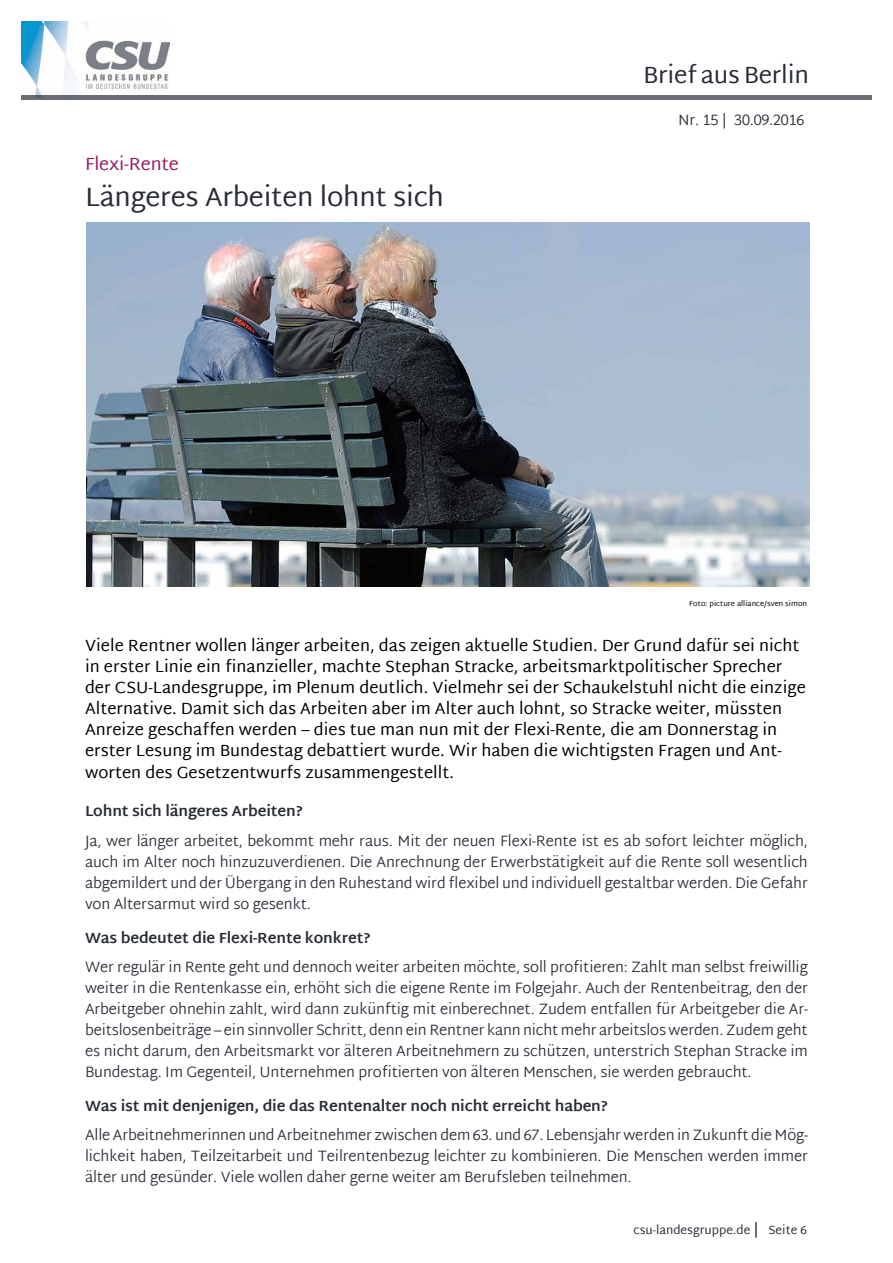
<style>
.page{position:relative;width:893px;height:1263px;background:#fff}
.page>*{position:absolute;margin:0;border:0;box-sizing:border-box;transform-origin:0 0}
._03_BaB_Ü_Fett_Artik{font:27px "Martel Sans";letter-spacing:-.01em;color:#282c36}
.t1{font:24px "Martel Sans";letter-spacing:-.01em;color:#282c36}
._03_BaB_Ü_Beere_Arti{font:18px "Martel Sans";letter-spacing:-.01em;color:#951d5e}
._03_BaB_Teaser{font:16.5px/21px "Martel Sans";color:#000}
._04_BaB_Fließtext{font:300 15px/21px "Martel Sans";letter-spacing:-.01em;color:#282c36;text-align:justify}
._04_BaB_Zwischenüber{font:700 15px "Martel Sans";letter-spacing:-.01em;color:#282c36}
.t2{font:12px "Martel Sans";color:#282c36}
._13_BaB_Rechtevermer{font:7.5px "Martel Sans";color:#000}
.s1{font-size:15px}
</style>
<div class="page">
<img style="left:21px;top:21px;width:149px;height:75px">
<hr style="left:21px;top:96px;width:851px;height:4px;background:#6a6d74">
<img style="left:86px;top:222px;width:723px;height:364px">
<h2 class="t1" style="left:643px;top:61px;width:167px">Brief aus Berlin</h2>
<p class="_03_BaB_Ü_Beere_Arti" style="left:85px;top:153px;width:95px">Flexi-Rente</p>
<p class="_03_BaB_Ü_Fett_Artik" style="left:85px;top:180px;width:360px">Längeres Arbeiten lohnt sich</p>
<p class="_04_BaB_Fließtext" style="left:678px;top:110px;width:128px">Nr. 15 | 30.09.2016</p>
<p class="_13_BaB_Rechtevermer" style="left:689px;top:599px;width:119px">Foto: picture alliance/sven simon</p>
<p class="_03_BaB_Teaser" style="left:85px;top:635px;width:722px">Viele Rentner wollen länger arbeiten, das zeigen aktuelle Studien. Der Grund dafür sei nicht in erster Linie ein finanzieller, machte Stephan Stracke, arbeitsmarktpolitischer Sprecher der CSU-Landesgruppe, im Plenum deutlich. Vielmehr sei der Schaukelstuhl nicht die einzige Alternative. Damit sich das Arbeiten aber im Alter auch lohnt, so Stracke weiter, müssten Anreize geschaffen werden – dies tue man nun mit der Flexi-Rente, die am Donnerstag in erster Lesung im Bundestag debattiert wurde. Wir haben die wichtigsten Fragen und Ant-</p>
<p class="_03_BaB_Teaser" style="left:85px;top:762px;width:370px">worten des Gesetzentwurfs zusammengestellt.</p>
<p class="_04_BaB_Zwischenüber" style="left:85px;top:802px;width:220px">Lohnt sich längeres Arbeiten?</p>
<p class="_04_BaB_Fließtext" style="left:85px;top:831px;width:724px">Ja, wer länger arbeitet, bekommt mehr raus. Mit der neuen Flexi-Rente ist es ab sofort leichter möglich, auch im Alter noch hinzuzuverdienen. Die Anrechnung der Erwerbstätigkeit auf die Rente soll wesentlich abgemildert und der Übergang in den Ruhestand wird flexibel und individuell gestaltbar werden. Die Gefahr von Altersarmut wird so gesenkt.</p>
<p class="_04_BaB_Zwischenüber" style="left:85px;top:929px;width:287px">Was bedeutet die Flexi-Rente konkret?</p>
<p class="_04_BaB_Fließtext" style="left:85px;top:957px;width:724px">Wer regulär in Rente geht und dennoch weiter arbeiten möchte, soll profitieren: Zahlt man selbst freiwillig weiter in die Rentenkasse ein, erhöht sich die eigene Rente im Folgejahr. Auch der Rentenbeitrag, den der Arbeitgeber ohnehin zahlt, wird dann zukünftig mit einberechnet. Zudem entfallen für Arbeitgeber die Ar&shy;beitslosenbeiträge – ein sinnvoller Schritt, denn ein Rentner kann nicht mehr arbeitslos werden. Zudem geht es nicht darum, den Arbeitsmarkt vor älteren Arbeitnehmern zu schützen, unterstrich Stephan Stracke im Bundestag. Im Gegenteil, Unternehmen profitierten von älteren Menschen, sie werden gebraucht.</p>
<p class="_04_BaB_Zwischenüber" style="left:85px;top:1097px;width:525px">Was ist mit denjenigen, die das Rentenalter noch nicht erreicht haben?</p>
<p class="_04_BaB_Fließtext" style="left:85px;top:1126px;width:724px">Alle Arbeitnehmerinnen und Arbeitnehmer zwischen dem 63. und 67. Lebensjahr werden in Zukunft die Mög&shy;lichkeit haben, Teilzeitarbeit und Teilrentenbezug leichter zu kombinieren. Die Menschen werden immer älter und gesünder. Viele wollen daher gerne weiter am Berufsleben teilnehmen.</p>
<p class="t2" style="left:633px;top:1223px;width:175px">csu-landesgruppe.de <span class="s1">|</span> Seite 6</p>
</div>
